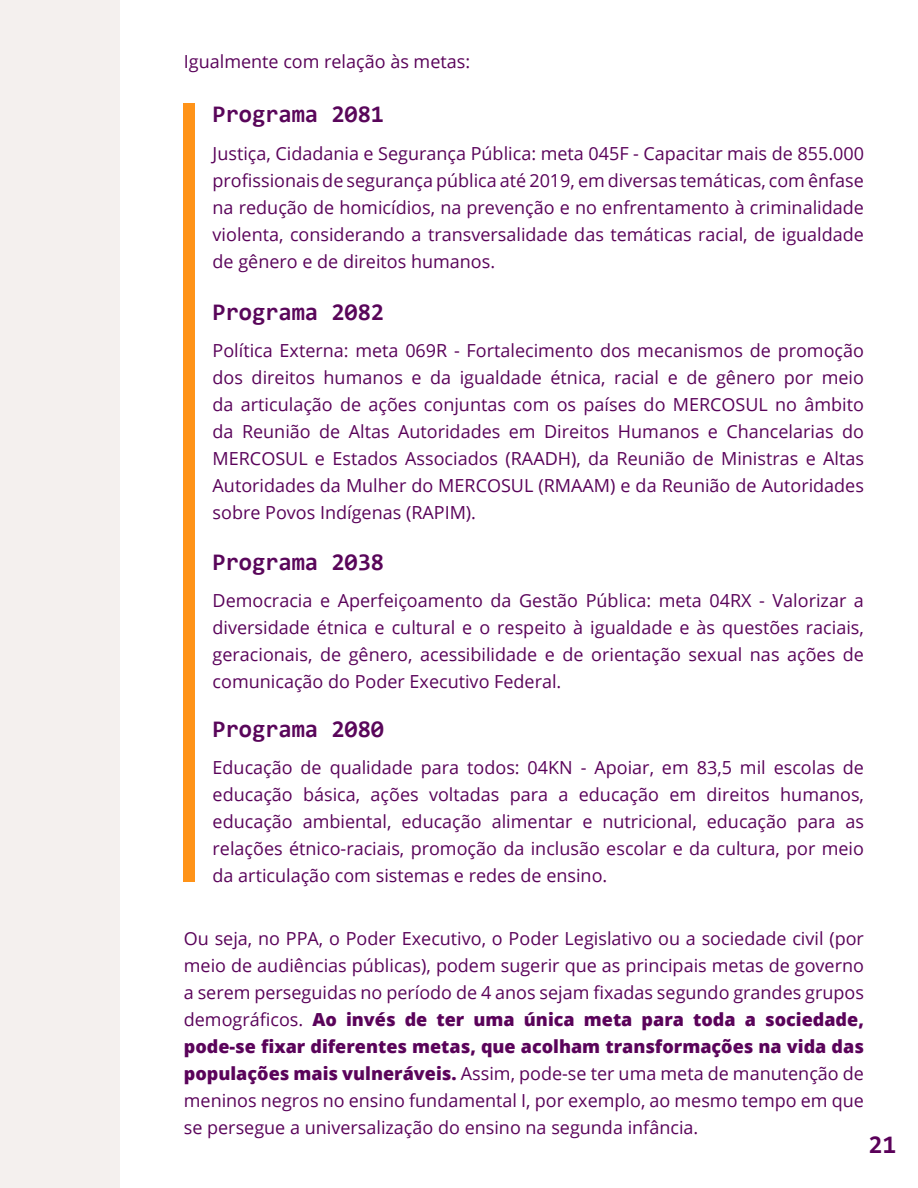
<style>
.page{position:relative;width:918px;height:1188px;background:#fff}
.page>*{position:absolute;margin:0;border:0;box-sizing:border-box;transform-origin:0 0}
.t1{font:700 25.5px "Consolas";color:#5a0059}
.t2{font:700 24px "Consolas";color:#59065a}
.t3{font:18px/27px "Open Sans";color:#5a035a;text-align:justify}
.s1{font-weight:800}
</style>
<div class="page">
<div style="left:0;top:0;width:119px;height:1188px;background:#f4f0ee"></div>
<div style="left:184px;top:104px;width:11px;height:778px;background:#ff9318"></div>
<p class="t3" style="left:184px;top:47px;width:288px">Igualmente com relação às metas:</p>
<h2 class="t2" style="left:213px;top:98px;width:173px">Programa 2081</h2>
<p class="t3" style="left:213px;top:140px;width:653px">Justiça, Cidadania e Segurança Pública: meta 045F - Capacitar mais de 855.000 profissionais de segurança pública até 2019, em diversas temáticas, com ênfase na redução de homicídios, na prevenção e no enfrentamento à criminalidade violenta, considerando a transversalidade das temáticas racial, de igualdade de gênero e de direitos humanos.</p>
<h2 class="t2" style="left:213px;top:297px;width:173px">Programa 2082</h2>
<p class="t3" style="left:213px;top:336px;width:653px">Política Externa: meta 069R - Fortalecimento dos mecanismos de promoção dos direitos humanos e da igualdade étnica, racial e de gênero por meio da articulação de ações conjuntas com os países do MERCOSUL no âmbito da Reunião de Altas Autoridades em Direitos Humanos e Chancelarias do MERCOSUL e Estados Associados (RAADH), da Reunião de Ministras e Altas Autoridades da Mulher do MERCOSUL (RMAAM) e da Reunião de Autoridades sobre Povos Indígenas (RAPIM).</p>
<h2 class="t2" style="left:213px;top:547px;width:173px">Programa 2038</h2>
<p class="t3" style="left:213px;top:586px;width:653px">Democracia e Aperfeiçoamento da Gestão Pública: meta 04RX - Valorizar a diversidade étnica e cultural e o respeito à igualdade e às questões raciais, geracionais, de gênero, acessibilidade e de orientação sexual nas ações de comunicação do Poder Executivo Federal.</p>
<h2 class="t2" style="left:213px;top:714px;width:173px">Programa 2080</h2>
<p class="t3" style="left:213px;top:754px;width:653px">Educação de qualidade para todos: 04KN - Apoiar, em 83,5 mil escolas de educação básica, ações voltadas para a educação em direitos humanos, educação ambiental, educação alimentar e nutricional, educação para as relações étnico-raciais, promoção da inclusão escolar e da cultura, por meio da articulação com sistemas e redes de ensino.</p>
<p class="t3" style="left:184px;top:925px;width:682px">Ou seja, no PPA, o Poder Executivo, o Poder Legislativo ou a sociedade civil (por meio de audiências públicas), podem sugerir que as principais metas de governo a serem perseguidas no período de 4 anos sejam fixadas segundo grandes grupos demográficos. <span class="s1">Ao invés de ter uma única meta para toda a sociedade, pode-se fixar diferentes metas, que acolham transformações na vida das populações mais vulneráveis.</span> Assim, pode-se ter uma meta de manutenção de meninos negros no ensino fundamental I, por exemplo, ao mesmo tempo em que se persegue a universalização do ensino na segunda infância.</p>
<h1 class="t1" style="left:868px;top:1128px;width:30px">21</h1>
</div>
